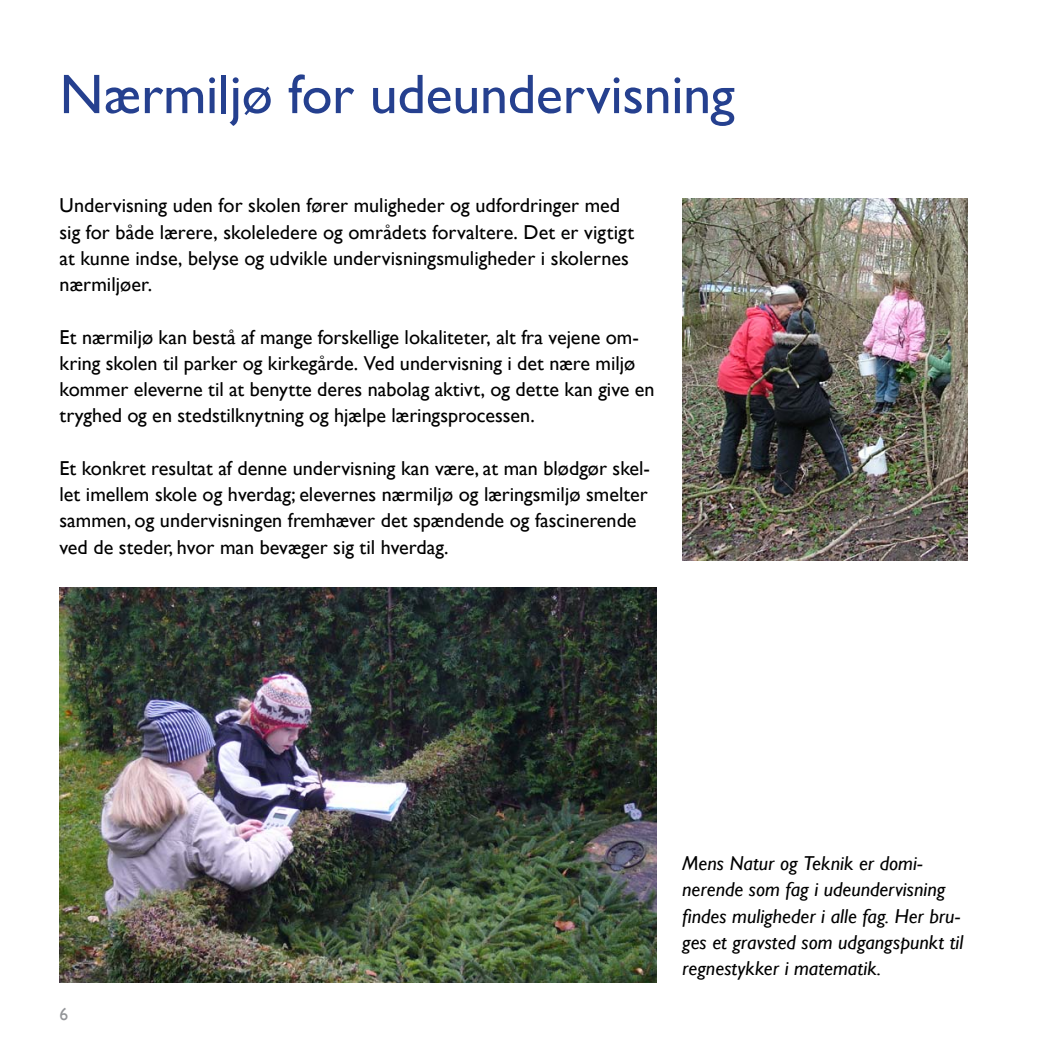
<style>
.page{position:relative;width:1042px;height:1042px;background:#fff}
.page>*{position:absolute;margin:0;border:0;box-sizing:border-box;transform-origin:0 0}
.overskrift1{font:56px "Gill Sans";letter-spacing:-.005em;color:#25408f}
.Brød{font:20.12px/26.2px "Gill Sans";color:#000}
.Figurtekst{font:italic 20.12px/26.2px "Gill Sans";color:#000}
.t1{font:17.5px "Gill Sans";color:#939598}
</style>
<div class="page">
<img style="left:60px;top:587px;width:596px;height:395px">
<img style="left:682px;top:198px;width:285px;height:363px">
<p class="overskrift1" style="left:60px;top:62px;width:676px">Nærmiljø for udeundervisning</p>
<p class="Brød" style="left:60px;top:193px;width:576px">Undervisning uden for skolen fører muligheder og udfordringer med sig for både lærere, skoleledere og områdets forvaltere. Det er vigtigt at kunne indse, belyse og udvikle undervisningsmuligheder i skolernes nærmiljøer.</p>
<p class="Brød" style="left:60px;top:324px;width:596px">Et nærmiljø kan bestå af mange forskellige lokaliteter, alt fra vejene om&shy;kring skolen til parker og kirkegårde. Ved undervisning i det nære miljø kommer eleverne til at benytte deres nabolag aktivt, og dette kan give en tryghed og en stedstilknytning og hjælpe læringsprocessen.</p>
<p class="Brød" style="left:60px;top:455px;width:592px">Et konkret resultat af denne undervisning kan være, at man blødgør skel&shy;let imellem skole og hverdag; elevernes nærmiljø og læringsmiljø smelter sammen, og undervisningen fremhæver det spændende og fascinerende ved de steder, hvor man bevæger sig til hverdag.</p>
<p class="t1" style="left:60px;top:1004px;width:10px">6</p>
<p class="Figurtekst" style="left:682px;top:850px;width:283px">Mens Natur og Teknik er domi&shy;nerende som fag i udeundervisning findes muligheder i alle fag. Her bru&shy;ges et gravsted som udgangspunkt til regnestykker i matematik.</p>
</div>
